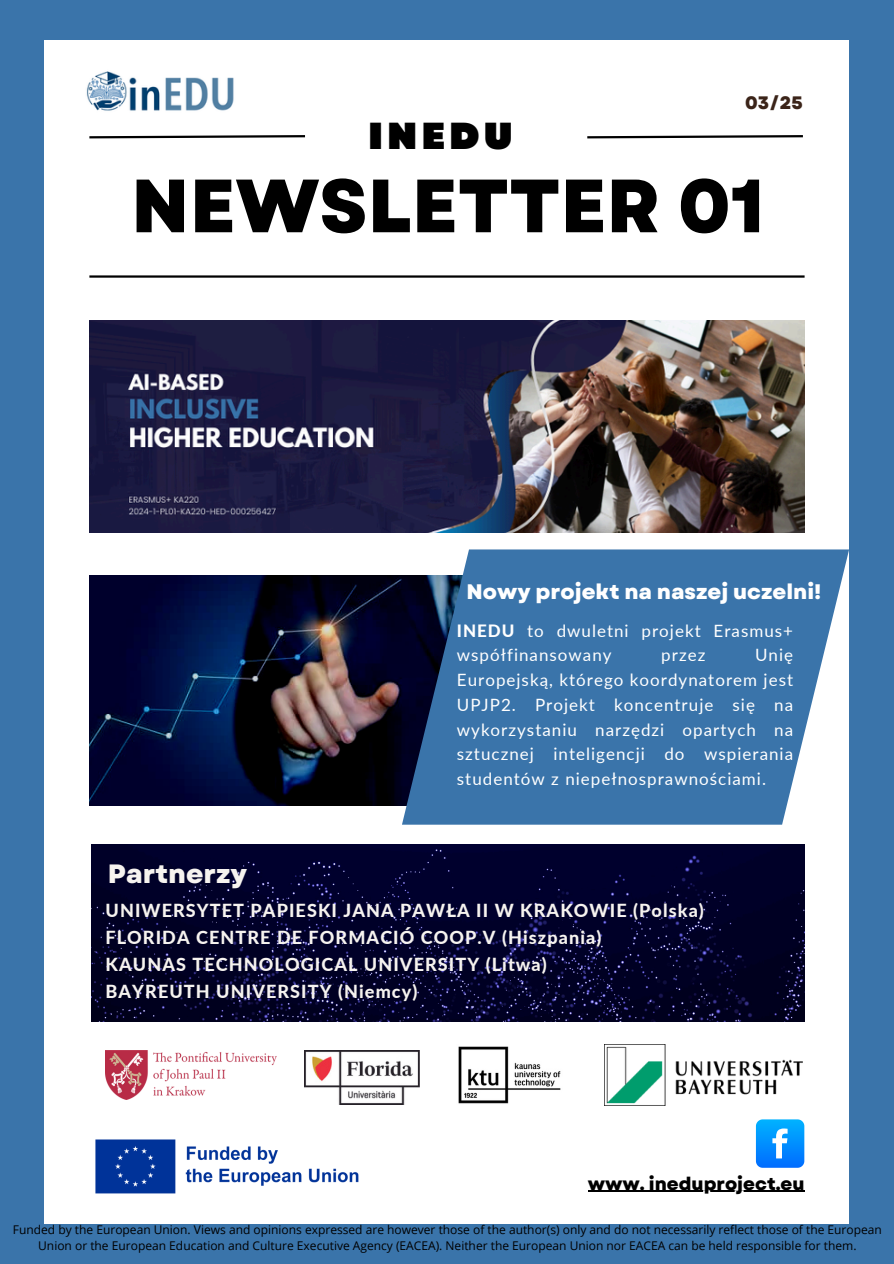
<style>
.page{position:relative;width:894px;height:1264px;background:#fff}
.page>*{position:absolute;margin:0;border:0;box-sizing:border-box;transform-origin:0 0}
.t1{font:800 75.15px "Garet";color:#000}
.t2{font:900 37.5px "Garet";letter-spacing:.12em;color:#000}
.t3{font:800 26.4px "Garet";color:#f6f3ef}
.t4{font:800 21px "Garet";color:#fff}
.t5{font:800 18px/27px "Lato";letter-spacing:.06em;color:#f6f3ef}
.t6{font:800 18px "Garet";color:#000}
.t7{font:800 18px "Garet";color:#3b2419}
.t8{font:16.95px/24.8px "Lato";letter-spacing:.06em;color:#fff}
.t9{font:12px/16px "Open Sans";color:#000;text-align:center}
.s1{font-weight:800}
</style>
<div class="page">
<div style="left:0;top:0;width:893px;height:1263px;background:#3a74aa"></div>
<div style="left:45px;top:41px;width:803px;height:1182px;background:#fff"></div>
<hr style="left:89px;top:275px;width:715px;height:3px;background:#000">
<svg style="left:89px;top:135px;width:216px;height:4px"></svg>
<svg style="left:587px;top:135px;width:216px;height:4px"></svg>
<img style="left:89px;top:320px;width:715px;height:212px">
<img style="left:91px;top:844px;width:713px;height:177px">
<img style="left:89px;top:575px;width:313px;height:230px">
<svg style="left:402px;top:549px;width:446px;height:275px;background:#4779a9"></svg>
<img style="left:86px;top:71px;width:148px;height:40px">
<img style="left:95px;top:1139px;width:264px;height:55px">
<img style="left:458px;top:1046px;width:103px;height:58px">
<img style="left:604px;top:1044px;width:198px;height:61px">
<img style="left:305px;top:1050px;width:114px;height:54px">
<img style="left:105px;top:1050px;width:171px;height:49px">
<hr style="left:587px;top:1190px;width:217px;height:1px;background:#000">
<svg style="left:755px;top:1119px;width:49px;height:48px;background:#249fff"></svg>
<h5 class="t2" style="left:368px;top:109px;width:146px">INEDU</h5>
<h2 class="t7" style="left:745px;top:89px;width:59px">03/25</h2>
<p class="t1" style="left:131px;top:152px;width:635px">NEWSLETTER 01</p>
<p class="t4" style="left:466px;top:576px;width:355px">Nowy projekt na naszej uczelni!</p>
<p class="t3" style="left:108px;top:855px;width:141px">Partnerzy</p>
<h1 class="t8" style="left:457px;top:617px;width:337px"><span class="s1">INEDU</span> to dwuletni projekt Erasmus+ współfinansowany</h1>
<h1 class="t8" style="left:457px;top:642px;width:338px;text-align:justify;text-indent:298px">Unię Europejską, którego koordynatorem jest UPJP2. Projekt koncentruje się na wykorzystaniu narzędzi opartych na sztucznej inteligencji do wspierania studentów z niepełnosprawnościami.</h1>
<h1 class="t8" style="left:661px;top:642px;width:46px">przez</h1>
<p class="t5" style="left:105px;top:896px;width:599px">UNIWERSYTET PAPIESKI JANA PAWŁA II W KRAKOWIE (Polska)<br>FLORIDA CENTRE DE FORMACIÓ COOP.V (Hiszpania)<br>KAUNAS TECHNOLOGICAL UNIVERSITY (Litwa)<br>BAYREUTH UNIVERSITY (Niemcy)</p>
<p class="t6" style="left:587px;top:1170px;width:218px">www. ineduproject.eu</p>
<h4 class="t9" style="left:13px;top:1221px;width:870px">Funded by the European Union. Views and opinions expressed are however those of the author(s) only and do not necessarily reflect those of the European<br>Union or the European Education and Culture Executive Agency (EACEA). Neither the European Union nor EACEA can be held responsible for them.</h4>
</div>
